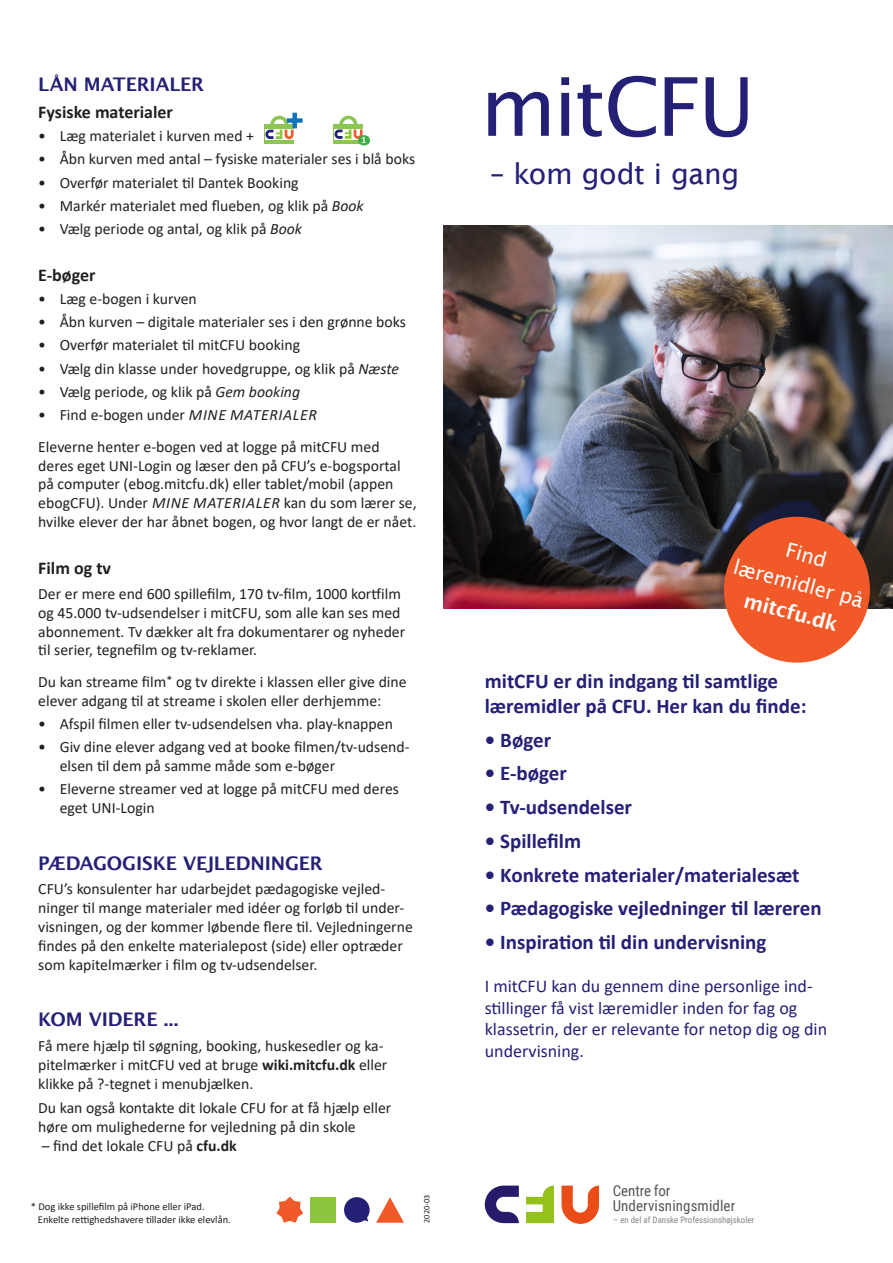
<style>
.page{position:relative;width:893px;height:1263px;background:#fff}
.page>*{position:absolute;margin:0;border:0;box-sizing:border-box;transform-origin:0 0}
.t1{font:81px "Lucida Sans";letter-spacing:-.025em;color:#242076}
.t2{font:28.5px "Lucida Sans";letter-spacing:-.01em;color:#242076}
.t3{font:700 21px/25.2px "Calibri";color:#242076}
.t4{font:20.25px/29.7px "Lucida Sans";color:#fff;text-align:center}
.t5{font:600 20.25px "Lucida Sans";color:#fff}
.t6{font:600 18.75px "Lucida Sans";letter-spacing:-.01em;color:#242076}
.t7{font:18px/21.6px "Calibri";color:#242076}
.t8{font:700 18px "Calibri";color:#231f20}
.t9{font:15.75px/18.9px "Calibri";color:#231f20}
.t10{font:15px/14.4px "Roboto Condensed";letter-spacing:.005em;color:#565655}
.t11{font:10.5px/12.6px "Calibri";color:#231f20}
.t12{font:700 9.6px "Calibri";color:#fff}
.t13{font:8.85px "Roboto Condensed";color:#868786}
.t14{font:8.25px "Calibri";color:#231f20}
.s1{font-style:italic}
.s2{font-weight:700}
</style>
<div class="page">
<svg style="left:376px;top:1197px;width:28px;height:26px"></svg>
<svg style="left:344px;top:1197px;width:26px;height:26px"></svg>
<div style="left:311px;top:1197px;width:25px;height:26px;background:#8bc63e"></div>
<svg style="left:276px;top:1197px;width:27px;height:26px"></svg>
<img style="left:443px;top:225px;width:450px;height:383px">
<div style="left:724px;top:517px;width:146px;height:146px;background:#f15929;border-radius:50%"></div>
<svg style="left:561px;top:1185px;width:38px;height:39px"></svg>
<svg style="left:485px;top:1185px;width:34px;height:38px"></svg>
<svg style="left:526px;top:1185px;width:28px;height:38px"></svg>
<div style="left:270px;top:116px;width:18px;height:18px;border:4px solid #8bc650;border-radius:50%"></div>
<div style="left:265px;top:125px;width:29px;height:19px;background:#8bc650"></div>
<svg style="left:265px;top:129px;width:29px;height:11px"></svg>
<svg style="left:266px;top:130px;width:27px;height:9px"></svg>
<hr style="left:293px;top:113px;width:4px;height:15px;background:#1074bc">
<div style="left:287px;top:118px;width:16px;height:5px;background:#1074bc"></div>
<div style="left:339px;top:116px;width:18px;height:17px;border:4px solid #8bc650;border-radius:50%"></div>
<div style="left:334px;top:125px;width:29px;height:19px;background:#8bc650"></div>
<svg style="left:334px;top:129px;width:29px;height:10px"></svg>
<svg style="left:335px;top:129px;width:27px;height:10px"></svg>
<div style="left:358px;top:135px;width:12px;height:11px;background:#40ae49;border-radius:50%"></div>
<p class="t6" style="left:38px;top:74px;width:167px">LÅN MATERIALER</p>
<p class="t8" style="left:38px;top:99px;width:136px">Fysiske materialer</p>
<p class="t9" style="left:38px;top:126px;width:217px">• Læg materialet i kurven med +</p>
<p class="t9" style="left:38px;top:149px;width:378px">• Åbn kurven med antal – fysiske materialer ses i blå boks</p>
<p class="t9" style="left:38px;top:173px;width:262px">• Overfør materialet til Dantek Booking</p>
<p class="t9" style="left:38px;top:196px;width:327px">• Markér materialet med flueben, og klik på <span class="s1">Book</span></p>
<p class="t9" style="left:38px;top:219px;width:265px">• Vælg periode og antal, og klik på <span class="s1">Book</span></p>
<p class="t8" style="left:38px;top:262px;width:59px">E-bøger</p>
<p class="t9" style="left:38px;top:289px;width:160px">• Læg e-bogen i kurven</p>
<p class="t9" style="left:38px;top:312px;width:369px">• Åbn kurven – digitale materialer ses i den grønne boks</p>
<p class="t9" style="left:38px;top:335px;width:263px">• Overfør materialet til mitCFU booking</p>
<p class="t9" style="left:38px;top:359px;width:362px">• Vælg din klasse under hovedgruppe, og klik på <span class="s1">Næste</span></p>
<p class="t9" style="left:38px;top:382px;width:263px">• Vælg periode, og klik på <span class="s1">Gem booking</span></p>
<p class="t9" style="left:38px;top:398px;width:343px;line-height:31.7px">• Find e-bogen under <span class="s1">MINE MATERIALER<br></span>Eleverne henter e-bogen ved at logge på mitCFU med</p>
<p class="t9" style="left:38px;top:455px;width:380px">deres eget UNI-Login og læser den på CFU’s e-bogsportal på computer (ebog.mitcfu.dk) eller tablet/mobil (appen ebogCFU). Under <span class="s1">MINE MATERIALER</span> kan du som lærer se, hvilke elever der har åbnet bogen, og hvor langt de er nået.</p>
<p class="t8" style="left:38px;top:556px;width:74px">Film og tv</p>
<p class="t9" style="left:38px;top:584px;width:369px">Der er mere end 600 spillefilm, 170 tv-film, 1000 kortfilm og 45.000 tv-udsendelser i mitCFU, som alle kan ses med abonnement. Tv dækker alt fra dokumentarer og nyheder til serier, tegnefilm og tv-reklamer.</p>
<p class="t9" style="left:38px;top:672px;width:370px">Du kan streame film<sup>*</sup> og tv direkte i klassen eller give dine elever adgang til at streame i skolen eller derhjemme:</p>
<p class="t9" style="left:38px;top:714px;width:356px">• Afspil filmen eller tv-udsendelsen vha. play-knappen</p>
<p class="t9" style="left:60px;top:737px;width:351px;text-indent:-21px">• Giv dine elever adgang ved at booke filmen/tv-udsend&shy;elsen til dem på samme måde som e-bøger</p>
<p class="t9" style="left:60px;top:779px;width:341px;text-indent:-21px">• Eleverne streamer ved at logge på mitCFU med deres eget UNI-Login</p>
<p class="t6" style="left:38px;top:852px;width:286px">PÆDAGOGISKE VEJLEDNINGER</p>
<p class="t9" style="left:38px;top:879px;width:376px">CFU’s konsulenter har udarbejdet pædagogiske vejled&shy;ninger til mange materialer med idéer og forløb til under&shy;visningen, og der kommer løbende flere til. Vejledningerne findes på den enkelte materialepost (side) eller optræder som kapitelmærker i film og tv-udsendelser.</p>
<p class="t6" style="left:38px;top:1009px;width:142px">KOM VIDERE ...</p>
<p class="t9" style="left:38px;top:1036px;width:351px">Få mere hjælp til søgning, booking, huskesedler og ka&shy;pitelmærker i mitCFU ved at bruge <span class="s2">wiki.mitcfu.dk</span> eller klikke på ?-tegnet i menubjælken.</p>
<p class="t9" style="left:38px;top:1098px;width:355px">Du kan også kontakte dit lokale CFU for at få hjælp eller høre om mulighederne for vejledning på din skole</p>
<p class="t9" style="left:42px;top:1136px;width:197px">– find det lokale CFU på <span class="s2">cfu.dk</span></p>
<p class="t12" style="left:361px;top:133px;width:6px">1</p>
<p class="t11" style="left:38px;top:1200px;width:194px;text-indent:-7px">* Dog ikke spillefilm på iPhone eller iPad.<br>Enkelte rettighedshavere tillader ikke elevlån.</p>
<p class="t14" style="left:421px;top:1223px;width:29px;rotate:-90deg">2020-03</p>
<h1 class="t1" style="left:480px;top:61px;width:276px">mitCFU</h1>
<h2 class="t2" style="left:490px;top:157px;width:251px">– kom godt i gang</h2>
<p class="t4" style="left:746px;top:523px;width:135px;rotate:15deg">Find læremidler på</p>
<p class="t5" style="left:747px;top:588px;width:98px;rotate:15deg">mitcfu.dk</p>
<h3 class="t3" style="left:485px;top:668px;width:323px">mitCFU er din indgang til samtlige læremidler på CFU. Her kan du finde:</h3>
<h3 class="t3" style="left:485px;top:727px;width:68px">• Bøger</h3>
<h3 class="t3" style="left:485px;top:760px;width:84px">• E-bøger</h3>
<h3 class="t3" style="left:485px;top:794px;width:149px">• Tv-udsendelser</h3>
<h3 class="t3" style="left:485px;top:828px;width:98px">• Spillefilm</h3>
<h3 class="t3" style="left:485px;top:862px;width:316px">• Konkrete materialer/materialesæt</h3>
<h3 class="t3" style="left:485px;top:895px;width:338px">• Pædagogiske vejledninger til læreren</h3>
<h3 class="t3" style="left:485px;top:929px;width:283px">• Inspiration til din undervisning</h3>
<p class="t7" style="left:485px;top:975px;width:344px">I mitCFU kan du gennem dine personlige ind&shy;stillinger få vist læremidler inden for fag og klassetrin, der er relevante for netop dig og din undervisning.</p>
<p class="t10" style="left:613px;top:1183px;width:124px">Centre for<br>Undervisningsmidler</p>
<p class="t13" style="left:613px;top:1214px;width:142px">– en del af Danske Professionshøjskoler</p>
</div>
